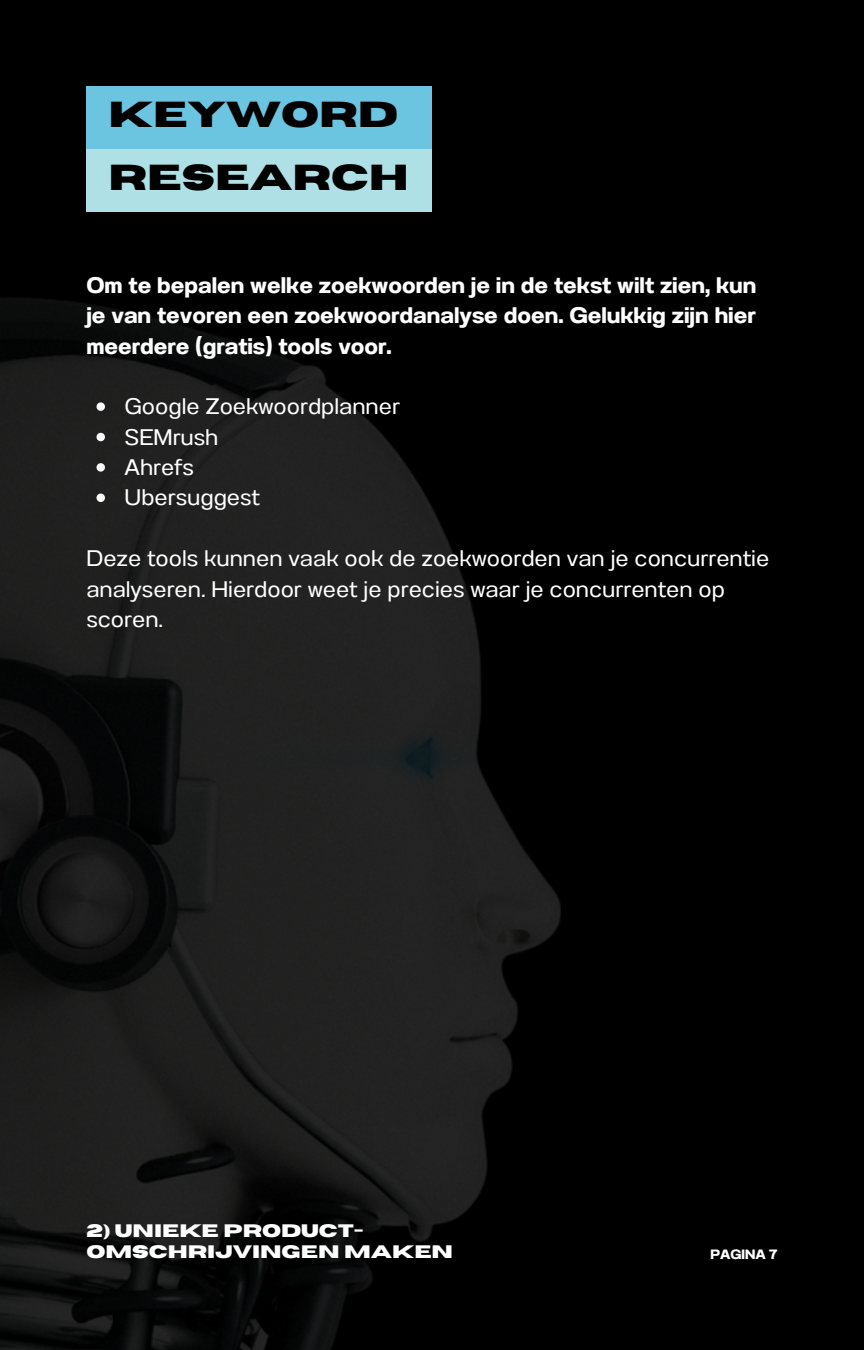
<style>
.page{position:relative;width:864px;height:1350px;background:#000}
.page>*{position:absolute;margin:0;border:0;box-sizing:border-box;transform-origin:0 0}
.t1{font:700 36px "Horizon";color:#000}
.t2{font:22.5px/30.4px "Anantason Wd 112";color:#fff}
.t3{font:22.5px/30.4px "Anantason Bold Wd 112";color:#fff;text-align:justify}
.t4{font:700 18px/20.9px "Horizon";color:#fff}
.t5{font:13.5px "Anantason Bold Wd 112";color:#fff}
</style>
<div class="page">
<div style="left:86px;top:149px;width:346px;height:63px;background:#afe0e5"></div>
<div style="left:86px;top:86px;width:346px;height:63px;background:#6bc4e0"></div>
<img style="left:0;top:298px;width:560px;height:1052px">
<svg style="left:97px;top:402px;width:8px;height:9px"></svg>
<svg style="left:97px;top:433px;width:8px;height:8px"></svg>
<svg style="left:97px;top:463px;width:8px;height:9px"></svg>
<svg style="left:97px;top:494px;width:8px;height:8px"></svg>
<h1 class="t1" style="left:109px;top:97px;width:291px">KEYWORD</h1>
<p class="t1" style="left:109px;top:160px;width:302px">RESEARCH</p>
<p class="t3" style="left:86px;top:270px;width:672px">Om te bepalen welke zoekwoorden je in de tekst wilt zien, kun je van tevoren een zoekwoordanalyse doen. Gelukkig zijn hier meerdere (gratis) tools voor.</p>
<p class="t2" style="left:125px;top:391px;width:277px">Google Zoekwoordplanner</p>
<p class="t2" style="left:125px;top:422px;width:95px">SEMrush</p>
<h3 class="t2" style="left:125px;top:452px;width:71px">Ahrefs</h3>
<p class="t2" style="left:125px;top:482px;width:137px">Ubersuggest</p>
<h4 class="t2" style="left:86px;top:543px;width:684px">Deze tools kunnen vaak ook de zoekwoorden van je concurrentie analyseren. Hierdoor weet je precies waar je concurrenten op scoren.</h4>
<h1 class="t4" style="left:86px;top:1220px;width:368px">2) UNIEKE PRODUCT-<br>OMSCHRIJVINGEN MAKEN</h1>
<h2 class="t5" style="left:711px;top:1247px;width:68px">PAGINA 7</h2>
</div>
